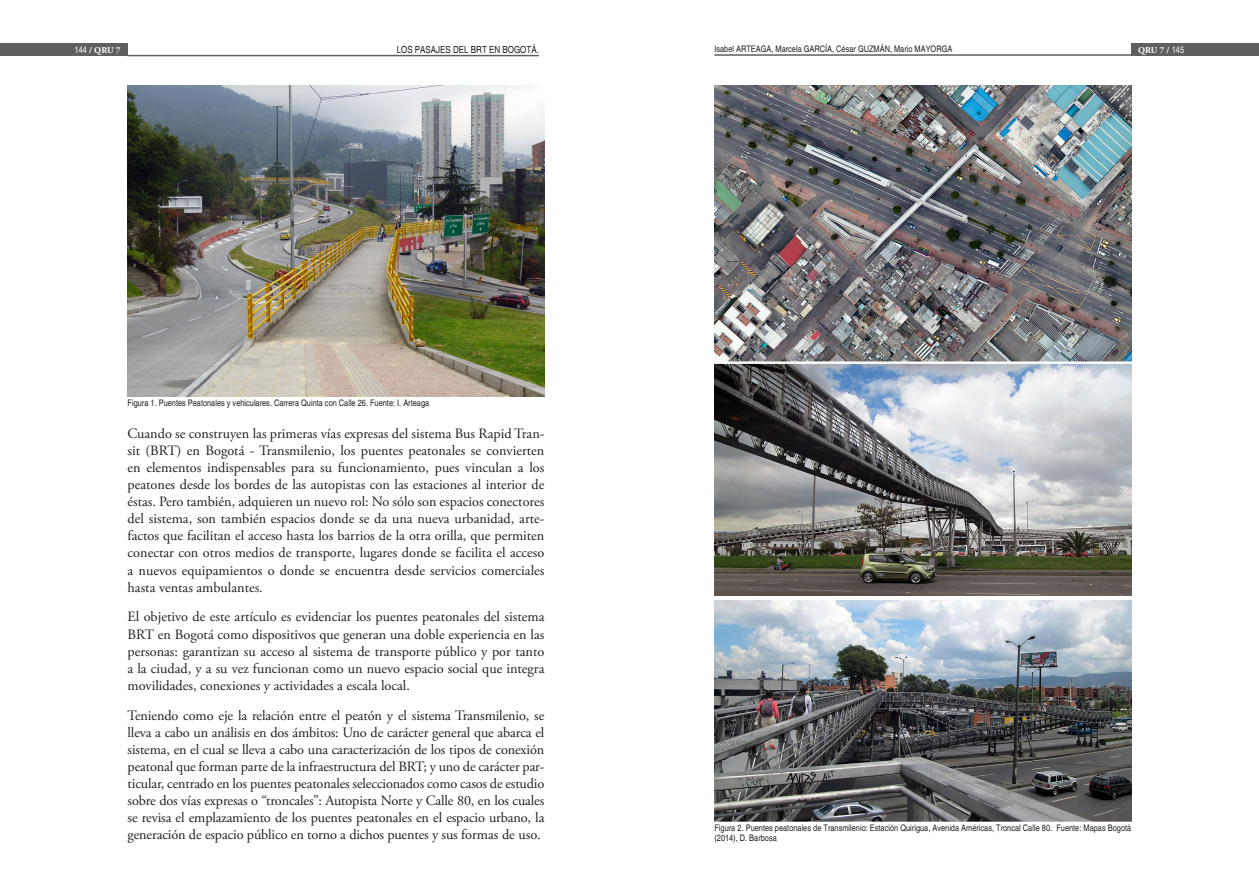
<style>
.page{position:relative;width:1259px;height:893px;background:#fff}
.page>*{position:absolute;margin:0;border:0;box-sizing:border-box;transform-origin:0 0}
.cuerpo{font:14.25px/17.1px "Adobe Garamond Pro";color:#231f20;text-align:justify}
.t1{font:condensed 9.75px "Helvetica";color:#231f20}
.sumario{font:condensed 9px/10.8px "Helvetica";color:#231f20}
.notas{font:700 9px "Adobe Garamond Pro";letter-spacing:-.02em;color:#fff}
.s1{font-family:"Arial Narrow";font-weight:400}
</style>
<div class="page">
<hr style="left:128px;top:55px;width:411px;height:1px;background:#5f5f62">
<hr style="left:714px;top:54px;width:418px;height:2px;background:#5f5f62">
<div style="left:0;top:44px;width:128px;height:12px;background:#5f5f62"></div>
<div style="left:1131px;top:43px;width:128px;height:13px;background:#5f5f62"></div>
<img style="left:128px;top:85px;width:416px;height:311px">
<img style="left:714px;top:85px;width:417px;height:737px">
<p class="notas" style="left:75px;top:45px;width:47px"><span class="s1">144</span> / QRU 7</p>
<p class="sumario" style="left:714px;top:43px;width:239px">Isabel ARTEAGA, Marcela GARCÍA, César GUZMÁN, Mario MAYORGA</p>
<p class="notas" style="left:1138px;top:45px;width:47px">QRU 7 / <span class="s1">145</span></p>
<p class="t1" style="left:397px;top:44px;width:144px">LOS PASAJES DEL BRT EN BOGOTÁ.</p>
<p class="sumario" style="left:128px;top:398px;width:303px">Figura 1. Puentes Peatonales y vehiculares. Carrera Quinta con Calle 26. Fuente: I. Arteaga</p>
<p class="cuerpo" style="left:128px;top:425px;width:418px">Cuando se construyen las primeras vías expresas del sistema Bus Rapid Tran&shy;sit (BRT) en Bogotá - Transmilenio, los puentes peatonales se convierten en elementos indispensables para su funcionamiento, pues vinculan a los peatones desde los bordes de las autopistas con las estaciones al interior de éstas. Pero también, adquieren un nuevo rol: No sólo son espacios conectores del sistema, son también espacios donde se da una nueva urbanidad, arte&shy;factos que facilitan el acceso hasta los barrios de la otra orilla, que permiten conectar con otros medios de transporte, lugares donde se facilita el acceso a nuevos equipamientos o donde se encuentra desde servicios comerciales hasta ventas ambulantes.</p>
<p class="cuerpo" style="left:128px;top:609px;width:418px">El objetivo de este artículo es evidenciar los puentes peatonales del sistema BRT en Bogotá como dispositivos que generan una doble experiencia en las personas: garantizan su acceso al sistema de transporte público y por tanto a la ciudad, y a su vez funcionan como un nuevo espacio social que integra movilidades, conexiones y actividades a escala local.</p>
<p class="cuerpo" style="left:128px;top:707px;width:418px">Teniendo como eje la relación entre el peatón y el sistema Transmilenio, se lleva a cabo un análisis en dos ámbitos: Uno de carácter general que abarca el sistema, en el cual se lleva a cabo una caracterización de los tipos de conexión peatonal que forman parte de la infraestructura del BRT; y uno de carácter par&shy;ticular, centrado en los puentes peatonales seleccionados como casos de estudio sobre dos vías expresas o “troncales”: Autopista Norte y Calle 80, en los cuales se revisa el emplazamiento de los puentes peatonales en el espacio urbano, la generación de espacio público en torno a dichos puentes y sus formas de uso.</p>
<p class="sumario" style="left:714px;top:822px;width:418px">Figura 2. Puentes peatonales de Transmilenio: Estación Quirigua, Avenida Américas, Troncal Calle 80. Fuente: Mapas Bogotá (2014), D. Barbosa</p>
</div>
